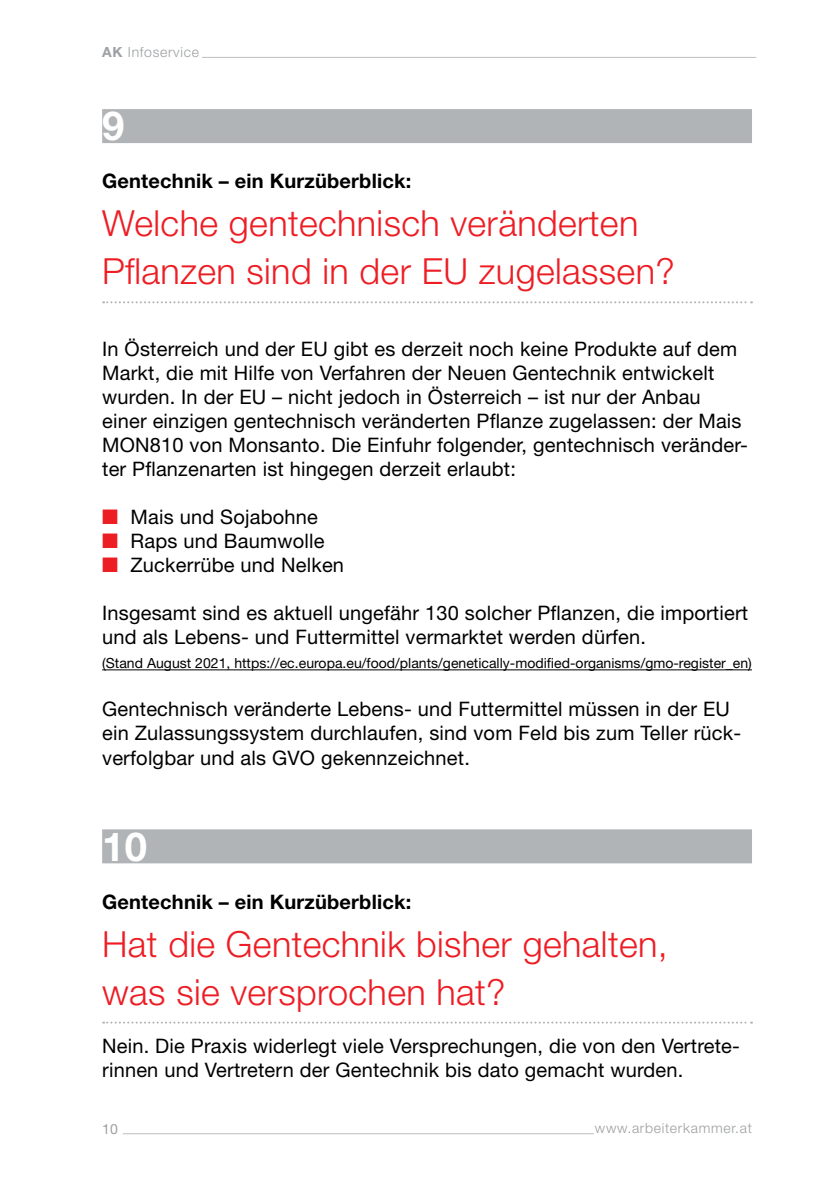
<style>
.page{position:relative;width:840px;height:1191px;background:#fff}
.page>*{position:absolute;margin:0;border:0;box-sizing:border-box;transform-origin:0 0}
.Balken{font:700 40px "Helvetica Neue LT Std";color:#fff}
.H1_Headline_liniert{font:300 36px/48px "Helvetica Neue LT Std";letter-spacing:.01em;color:#ed1d24}
.copy{font:20px/24px "Helvetica Neue LT Std";letter-spacing:.01em;color:#000}
.H1_Headline_liniert-2{font:700 20px "Helvetica Neue LT Std";letter-spacing:.01em;color:#000}
.copy-2{font:14px "Helvetica Neue LT Std";color:#000}
.t1{font:300 14px "Helvetica Neue LT Std";letter-spacing:.05em;color:#9d9fa2}
.t2{font:14px "Helvetica Neue LT Std";color:#9d9fa2}
.s1{font-weight:700}
.s2{color:#ed1d24}
</style>
<div class="page">
<hr style="left:123px;top:1133px;width:470px;height:1px;background:#bcbec0">
<hr style="left:202px;top:57px;width:553px;height:1px;background:#bcbec0">
<div style="left:102px;top:109px;width:649px;height:34px;background:#b1b4b6"></div>
<svg style="left:103px;top:301px;width:648px;height:2px"></svg>
<hr style="left:102px;top:669px;width:649px;height:1px;background:#000">
<div style="left:102px;top:829px;width:649px;height:34px;background:#b1b4b6"></div>
<svg style="left:103px;top:1021px;width:648px;height:2px"></svg>
<p class="t1" style="left:102px;top:43px;width:98px"><span class="s1">AK</span> Infoservice</p>
<p class="Balken" style="left:102px;top:101px;width:24px">9</p>
<h1 class="H1_Headline_liniert-2" style="left:102px;top:169px;width:310px">Gentechnik – ein Kurzüberblick:</h1>
<h1 class="H1_Headline_liniert" style="left:102px;top:199px;width:573px">Welche gentechnisch veränderten<br>Pflanzen sind in der EU zugelassen?</h1>
<p class="copy" style="left:102px;top:337px;width:647px">In Österreich und der EU gibt es derzeit noch keine Produkte auf dem Markt, die mit Hilfe von Verfahren der Neuen Gentechnik entwickelt wurden. In der EU – nicht jedoch in Österreich – ist nur der Anbau einer einzigen gentechnisch veränderten Pflanze zugelassen: der Mais MON810 von Monsanto. Die Einfuhr folgender, gentechnisch veränder&shy;ter Pflanzenarten ist hingegen derzeit erlaubt:</p>
<p class="copy" style="left:102px;top:505px;width:217px"><span class="s2">■</span> Mais und Sojabohne</p>
<p class="copy" style="left:102px;top:529px;width:224px"><span class="s2">■</span> Raps und Baumwolle</p>
<p class="copy" style="left:102px;top:553px;width:243px"><span class="s2">■</span> Zuckerrübe und Nelken</p>
<p class="copy" style="left:102px;top:601px;width:647px">Insgesamt sind es aktuell ungefähr 130 solcher Pflanzen, die importiert und als Lebens- und Futtermittel vermarktet werden dürfen.</p>
<p class="copy-2" style="left:102px;top:655px;width:651px">(Stand August 2021, https://ec.europa.eu/food/plants/genetically-modified-organisms/gmo-register_en)</p>
<p class="copy" style="left:102px;top:697px;width:640px">Gentechnisch veränderte Lebens- und Futtermittel müssen in der EU ein Zulassungssystem durchlaufen, sind vom Feld bis zum Teller rück&shy;verfolgbar und als GVO gekennzeichnet.</p>
<p class="Balken" style="left:102px;top:821px;width:46px">10</p>
<h1 class="H1_Headline_liniert-2" style="left:102px;top:889px;width:310px">Gentechnik – ein Kurzüberblick:</h1>
<h1 class="H1_Headline_liniert" style="left:102px;top:919px;width:567px">Hat die Gentechnik bisher gehalten, was sie versprochen hat?</h1>
<p class="copy" style="left:102px;top:1033px;width:639px">Nein. Die Praxis widerlegt viele Versprechungen, die von den Vertrete&shy;rinnen und Vertretern der Gentechnik bis dato gemacht wurden.</p>
<p class="t2" style="left:102px;top:1120px;width:17px">10</p>
<p class="t1" style="left:594px;top:1119px;width:158px">www.arbeiterkammer.at</p>
</div>
